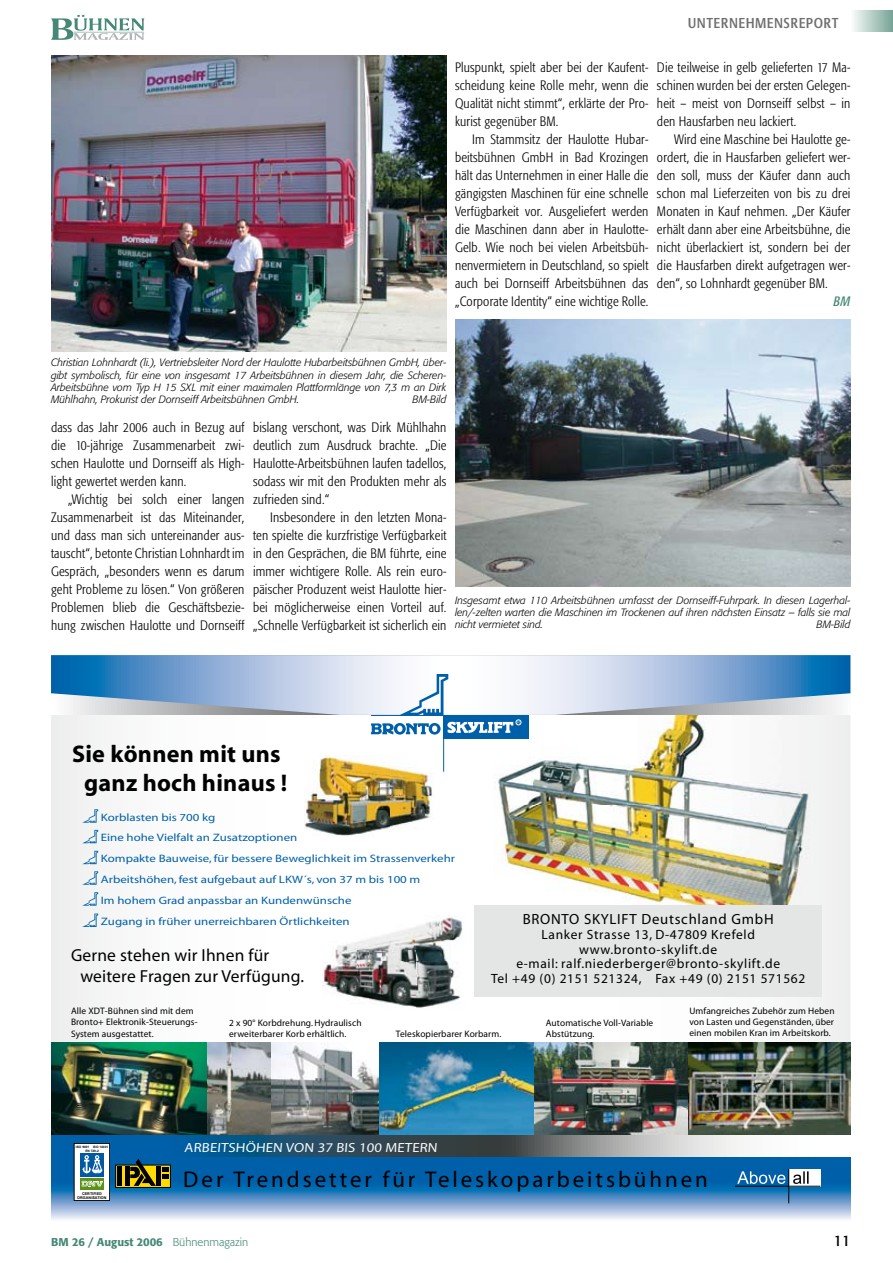
<style>
.page{position:relative;width:893px;height:1263px;background:#fff}
.page>*{position:absolute;margin:0;border:0;box-sizing:border-box;transform-origin:0 0}
.t1{font:700 24.15px/29px "Myriad";letter-spacing:.01em;color:#000;text-align:center}
.t2{font:22.8px "Myriad";letter-spacing:.13em;color:#000}
.t3{font:18px "Formata Condensed SC";letter-spacing:.025em;color:#6e7071}
.t4{font:17.4px/21px "Myriad";letter-spacing:.01em;color:#000}
.t5{font:15px "Formata";color:#000}
.t6{font:14.7px "Myriad";letter-spacing:.05em;color:#000}
.t7{font:300 condensed 13.5px/18px "Formata";letter-spacing:.015em;color:#000;text-align:justify}
.t8{font:13.5px/14.7px "Myriad";letter-spacing:.05em;color:#000;text-align:center}
.t9{font:italic condensed 13.5px "Formata";color:#458876}
.t10{font:13.35px "Myriad";color:#f7f8f8;scale:1.11 1}
.t11{font:500 11.25px "Formata";color:#458876}
.t12{font:10.8px/20.9px "Myriad";color:#005fa9;scale:1.2 1}
.t13{font:italic 300 10.5px/12.3px "Formata";color:#000;text-align:justify}
.t14{font:9.45px/11.2px "Myriad";letter-spacing:.01em;color:#000}
.t15{font:700 3.75px/4.3px "Arial";color:#000;text-align:center}
.t16{font:700 3.15px/3.6px "Arial";color:#000}
.s1{font-weight:300}
</style>
<div class="page">
<div style="left:850px;top:11px;width:43px;height:21px;background:linear-gradient(to right,#fdfdfd,#76a495)"></div>
<svg style="left:51px;top:15px;width:94px;height:25px"></svg>
<img style="left:51px;top:55px;width:395px;height:297px">
<img style="left:455px;top:319px;width:395px;height:267px">
<svg style="left:51px;top:715px;width:799px;height:327px"></svg>
<img style="left:493px;top:715px;width:318px;height:190px">
<img style="left:378px;top:1042px;width:156px;height:93px">
<img style="left:213px;top:1042px;width:165px;height:93px">
<img style="left:51px;top:1042px;width:162px;height:93px">
<img style="left:305px;top:756px;width:129px;height:80px">
<img style="left:322px;top:915px;width:142px;height:93px">
<img style="left:534px;top:1042px;width:154px;height:93px">
<img style="left:688px;top:1042px;width:162px;height:93px">
<svg style="left:51px;top:655px;width:799px;height:60px;background:#a1bdd9"></svg>
<div style="left:443px;top:715px;width:85px;height:23px;background:#005fa9"></div>
<svg style="left:371px;top:674px;width:150px;height:61px"></svg>
<hr style="left:443px;top:715px;width:1px;height:57px;background:#005fa9">
<svg style="left:51px;top:1135px;width:690px;height:22px;background:#4b6f86"></svg>
<svg style="left:51px;top:1157px;width:799px;height:63px;background:#4689c1"></svg>
<div style="left:735px;top:1169px;width:54px;height:17px;background:#005fa9"></div>
<div style="left:789px;top:1169px;width:31px;height:17px;background:#fff"></div>
<hr style="left:788px;top:1169px;width:1px;height:34px;background:#000">
<hr style="left:735px;top:1186px;width:85px;height:1px;background:#000">
<svg style="left:737px;top:1171px;width:48px;height:13px"></svg>
<svg style="left:793px;top:1171px;width:16px;height:13px"></svg>
<div style="left:474px;top:905px;width:348px;height:92px;background:#e4e5e5"></div>
<svg style="left:82px;top:809px;width:16px;height:14px"></svg>
<svg style="left:82px;top:830px;width:16px;height:13px"></svg>
<svg style="left:82px;top:851px;width:16px;height:13px"></svg>
<svg style="left:82px;top:871px;width:16px;height:14px"></svg>
<svg style="left:82px;top:892px;width:16px;height:14px"></svg>
<svg style="left:82px;top:913px;width:16px;height:14px"></svg>
<div style="left:116px;top:1165px;width:54px;height:22px;background:linear-gradient(to bottom,#ffda00,#ffda00)"></div>
<div style="left:115px;top:1165px;width:56px;height:23px;border:1px solid #000"></div>
<hr style="left:118px;top:1167px;width:4px;height:19px;background:#000">
<hr style="left:125px;top:1167px;width:4px;height:19px;background:#000">
<div style="left:156px;top:1167px;width:5px;height:19px;background:#000"></div>
<svg style="left:162px;top:1167px;width:7px;height:11px"></svg>
<svg style="left:130px;top:1159px;width:26px;height:27px"></svg>
<div style="left:74px;top:1143px;width:36px;height:57px;background:#fff"></div>
<div style="left:74px;top:1143px;width:36px;height:58px;border:1px solid #000"></div>
<svg style="left:80px;top:1178px;width:24px;height:12px"></svg>
<div style="left:80px;top:1153px;width:24px;height:23px;background:#0059a1"></div>
<svg style="left:82px;top:1155px;width:20px;height:19px"></svg>
<svg style="left:82px;top:1181px;width:21px;height:5px"></svg>
<h3 class="t3" style="left:688px;top:11px;width:152px">unternehmensreport</h3>
<p class="t7" style="left:455px;top:58px;width:195px">Pluspunkt, spielt aber bei der Kaufent&shy;scheidung keine Rolle mehr, wenn die Qualität nicht stimmt“, erklärte der Pro&shy;kurist gegenüber BM.</p>
<p class="t7" style="left:455px;top:130px;width:195px;text-indent:17px">Im Stammsitz der Haulotte Hubar&shy;beitsbühnen GmbH in Bad Krozingen hält das Unternehmen in einer Halle die gängigsten Maschinen für eine schnelle Verfügbarkeit vor. Ausgeliefert werden die Maschinen dann aber in Haulotte-Gelb. Wie noch bei vielen Arbeitsbüh&shy;nenvermietern in Deutschland, so spielt auch bei Dornseiff Arbeitsbühnen das „Corporate Identity“ eine wichtige Rolle.</p>
<p class="t7" style="left:657px;top:58px;width:195px">Die teilweise in gelb gelieferten 17 Ma&shy;schinen wurden bei der ersten Gelegen&shy;heit – meist von Dornseiff selbst – in den Hausfarben neu lackiert.</p>
<p class="t7" style="left:657px;top:130px;width:195px;text-indent:17px">Wird eine Maschine bei Haulotte ge&shy;ordert, die in Hausfarben geliefert wer&shy;den soll, muss der Käufer dann auch schon mal Lieferzeiten von bis zu drei Monaten in Kauf nehmen. „Der Käufer erhält dann aber eine Arbeitsbühne, die nicht überlackiert ist, sondern bei der die Hausfarben direkt aufgetragen wer&shy;den“, so Lohnhardt gegenüber BM.</p>
<p class="t9" style="left:833px;top:293px;width:19px">BM</p>
<p class="t13" style="left:51px;top:357px;width:397px">Christian Lohnhardt (li.), Vertriebsleiter Nord der Haulotte Hubarbeitsbühnen GmbH, über&shy;gibt symbolisch, für eine von insgesamt 17 Arbeitsbühnen in diesem Jahr, die Scheren-Arbeitsbühne vom Typ H 15 SXL mit einer maximalen Plattformlänge von 7,3 m an Dirk Mühlhahn, Prokurist der Dornseiff Arbeitsbühnen GmbH.</p>
<p class="t13" style="left:412px;top:394px;width:36px">BM-Bild</p>
<p class="t7" style="left:51px;top:418px;width:195px">dass das Jahr 2006 auch in Bezug auf die 10-jährige Zusammenarbeit zwi&shy;schen Haulotte und Dornseiff als High&shy;light gewertet werden kann.</p>
<p class="t7" style="left:51px;top:490px;width:195px;text-indent:17px">„Wichtig bei solch einer langen Zusammenarbeit ist das Miteinander, und dass man sich untereinander aus&shy;tauscht“, betonte Christian Lohnhardt im Gespräch, „besonders wenn es darum geht Probleme zu lösen.“ Von größeren Problemen blieb die Geschäftsbezie&shy;hung zwischen Haulotte und Dornseiff</p>
<p class="t7" style="left:253px;top:418px;width:195px">bislang verschont, was Dirk Mühlhahn deutlich zum Ausdruck brachte. „Die Haulotte-Arbeitsbühnen laufen tadellos, sodass wir mit den Produkten mehr als zufrieden sind.“</p>
<p class="t7" style="left:253px;top:508px;width:195px;text-indent:17px">Insbesondere in den letzten Mona&shy;ten spielte die kurzfristige Verfügbarkeit in den Gesprächen, die BM führte, eine immer wichtigere Rolle. Als rein euro&shy;päischer Produzent weist Haulotte hier&shy;bei möglicherweise einen Vorteil auf. „Schnelle Verfügbarkeit ist sicherlich ein</p>
<p class="t13" style="left:455px;top:594px;width:397px">Insgesamt etwa 110 Arbeitsbühnen umfasst der Dornseiff-Fuhrpark. In diesen Lagerhal&shy;len/-zelten warten die Maschinen im Trockenen auf ihren nächsten Einsatz – falls sie mal nicht vermietet sind.</p>
<p class="t13" style="left:816px;top:618px;width:36px">BM-Bild</p>
<h1 class="t1" style="left:72px;top:740px;width:217px">Sie können mit uns ganz hoch hinaus !</h1>
<p class="t12" style="left:101px;top:807px;width:297px">Korblasten bis 700 kg<br>Eine hohe Vielfalt an Zusatzoptionen<br>Kompakte Bauweise, für bessere Beweglichkeit im Strassenverkehr Arbeitshöhen, fest aufgebaut auf LKW´s, von 37 m bis 100 m<br>Im hohem Grad anpassbar an Kundenwünsche<br>Zugang in früher unerreichbaren Örtlichkeiten</p>
<p class="t6" style="left:523px;top:912px;width:252px">BRONTO SKYLIFT Deutschland GmbH</p>
<p class="t8" style="left:491px;top:928px;width:316px">Lanker Strasse 13, D-47809 Krefeld www.bronto-skylift.de<br>e-mail: ralf.niederberger@bronto-skylift.de<br>Tel +49 (0) 2151 521324, Fax +49 (0) 2151 571562</p>
<p class="t4" style="left:80px;top:946px;width:225px;text-indent:-9px">Gerne stehen wir Ihnen für weitere Fragen zur Verfügung.</p>
<p class="t14" style="left:71px;top:1005px;width:128px">Alle XDT-Bühnen sind mit dem<br>Bronto+ Elektronik-Steuerungs-<br>System ausgestattet.</p>
<p class="t14" style="left:229px;top:1017px;width:134px">2 x 90° Korbdrehung. Hydraulisch erweiterbarer Korb erhältlich.</p>
<p class="t14" style="left:689px;top:1005px;width:147px;text-align:justify">Umfangreiches Zubehör zum Heben von Lasten und Gegenständen, über einen mobilen Kran im Arbeitskorb.</p>
<p class="t14" style="left:546px;top:1017px;width:109px">Automatische Voll-Variable</p>
<p class="t14" style="left:396px;top:1028px;width:107px">Teleskopierbarer Korbarm.</p>
<p class="t14" style="left:546px;top:1029px;width:50px">Abstützung.</p>
<p class="t16" style="left:76px;top:1145px;width:15px">ISO 9001</p>
<p class="t16" style="left:85px;top:1145px;width:24px;text-indent:8px">ISO 14001<br>EN 729-2</p>
<p class="t15" style="left:77px;top:1191px;width:31px">CERTIFIED<br>ORGANISATION</p>
<p class="t10" style="left:184px;top:1141px;width:231px">ARBEITSHÖHEN VON 37 BIS 100 METERN</p>
<h2 class="t2" style="left:183px;top:1168px;width:526px">Der Trendsetter für Teleskoparbeitsbühnen</h2>
<p class="t11" style="left:51px;top:1235px;width:199px">BM 26 / August 2006 <span class="s1">Bühnenmagazin</span></p>
<p class="t5" style="left:834px;top:1232px;width:7px">11</p>
</div>
